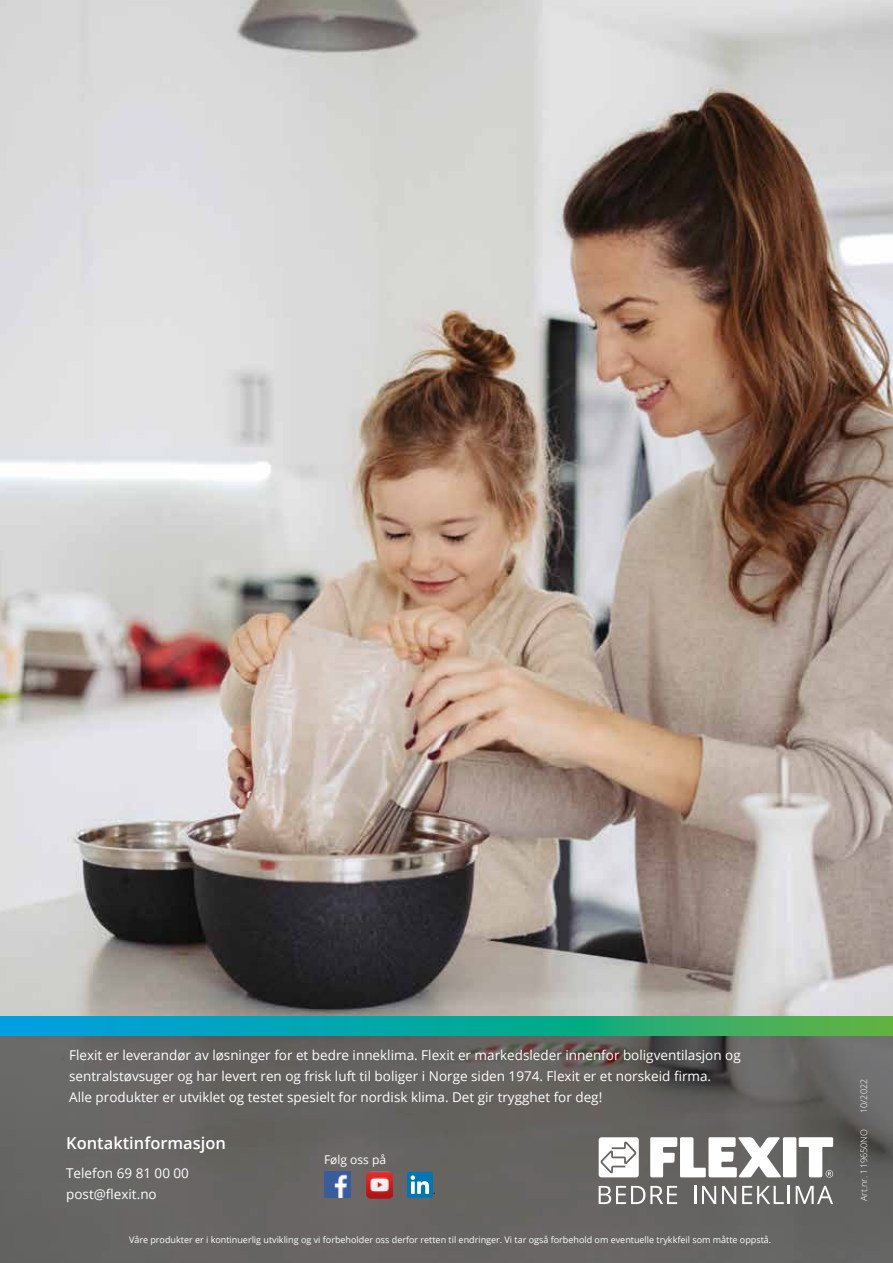
<style>
.page{position:relative;width:893px;height:1263px;background:#fff}
.page>*{position:absolute;margin:0;border:0;box-sizing:border-box;transform-origin:0 0}
.t1{font:600 16.5px "Open Sans";color:#fff}
.t2{font:13.5px/21px "Open Sans";color:#fff}
.t3{font:12px "Open Sans";color:#fff}
.t4{font:9px "Open Sans";color:#fff}
.t5{font:300 9px "Open Sans";color:#fff}
</style>
<div class="page">
<img style="left:0;top:0;width:893px;height:1016px">
<svg style="left:0;top:1036px;width:893px;height:227px;background:#646260"></svg>
<img style="left:324px;top:1171px;width:27px;height:27px">
<img style="left:366px;top:1171px;width:27px;height:27px">
<div style="left:407px;top:1172px;width:26px;height:25px;background:#0076b3;border-radius:2px"></div>
<svg style="left:411px;top:1175px;width:24px;height:19px"></svg>
<svg style="left:0;top:1016px;width:893px;height:20px;background:#15a897"></svg>
<svg style="left:650px;top:1137px;width:183px;height:40px"></svg>
<svg style="left:599px;top:1186px;width:78px;height:18px"></svg>
<svg style="left:694px;top:1186px;width:2px;height:18px"></svg>
<svg style="left:702px;top:1186px;width:14px;height:18px"></svg>
<svg style="left:722px;top:1186px;width:14px;height:18px"></svg>
<svg style="left:742px;top:1186px;width:48px;height:18px"></svg>
<svg style="left:796px;top:1186px;width:37px;height:18px"></svg>
<svg style="left:599px;top:1137px;width:40px;height:40px"></svg>
<p class="t2" style="left:69px;top:1044px;width:673px">Flexit er leverandør av løsninger for et bedre inneklima. Flexit er markedsleder innenfor boligventilasjon og sentralstøvsuger og har levert ren og frisk luft til boliger i Norge siden 1974. Flexit er et norskeid firma.<br>Alle produkter er utviklet og testet spesielt for nordisk klima. Det gir trygghet for deg!</p>
<p class="t1" style="left:66px;top:1132px;width:161px">Kontaktinformasjon</p>
<p class="t2" style="left:66px;top:1162px;width:124px">Telefon 69 81 00 00 post@flexit.no</p>
<p class="t3" style="left:324px;top:1152px;width:64px">Følg oss på</p>
<p class="t4" style="left:129px;top:1233px;width:644px">Våre produkter er i kontinuerlig utvikling og vi forbeholder oss derfor retten til endringer. Vi tar også forbehold om eventuelle trykkfeil som måtte oppstå.</p>
<p class="t5" style="left:858px;top:1113px;width:35px;rotate:-90deg">10/2022</p>
<p class="t5" style="left:858px;top:1201px;width:73px;rotate:-90deg">Art.nr. 119650NO</p>
</div>
